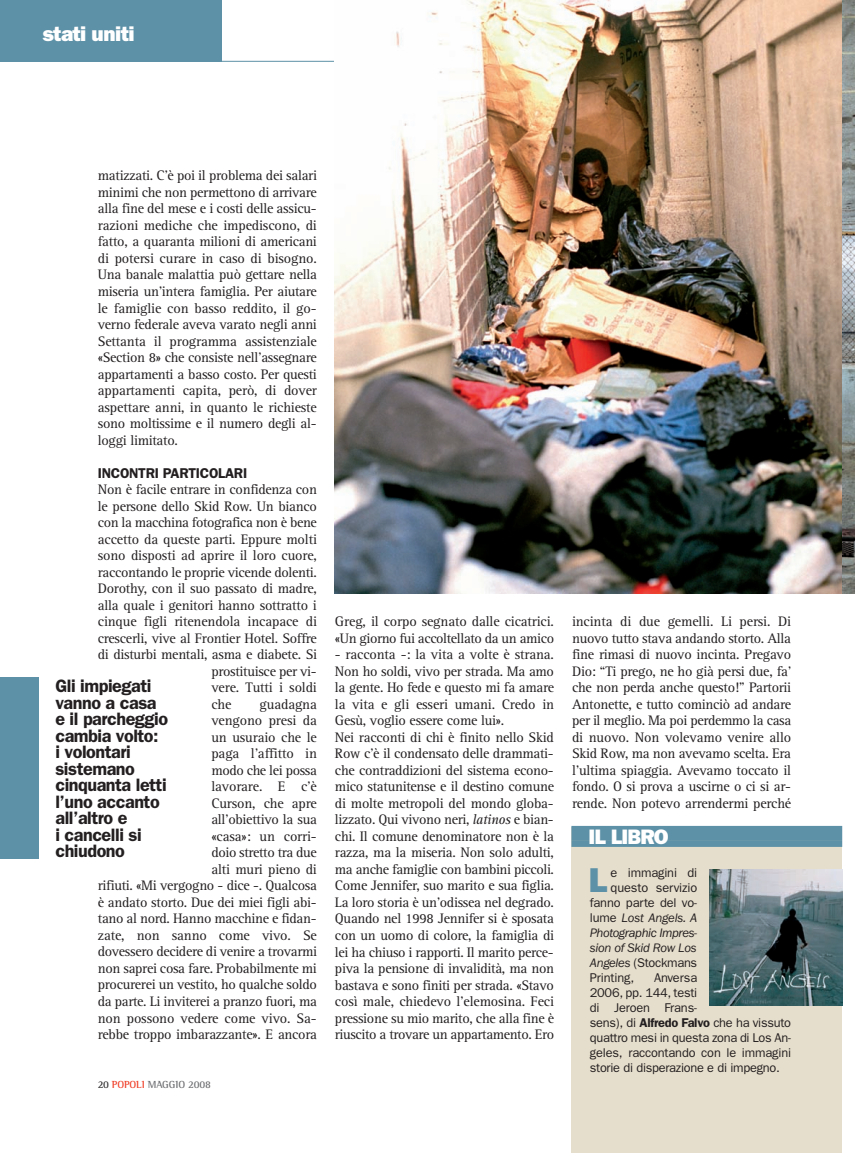
<style>
.page{position:relative;width:855px;height:1153px;background:#fff}
.page>*{position:absolute;margin:0;border:0;box-sizing:border-box;transform-origin:0 0}
.t1{font:800 34.65px "Franklin Gothic";color:#5d91a7}
.t2{font:800 21px "Franklin Gothic";letter-spacing:-.03em;color:#fff}
.t3{font:600 18px/16.5px "Franklin Gothic";letter-spacing:-.025em;color:#231f20}
.t4{font:14.25px/16.5px "Rotis Serif";letter-spacing:-.02em;color:#231f20;text-align:justify}
.t5{font:600 14.25px "Franklin Gothic";letter-spacing:-.02em;color:#231f20}
.t6{font:12.75px/15px "Franklin Gothic";letter-spacing:-.02em;color:#231f20}
.t7{font:italic 12.75px "Franklin Gothic";letter-spacing:-.03em;color:#231f20}
.t8{font:italic 12.75px "Franklin Gothic";letter-spacing:-.01em;color:#231f20}
.t9{font:700 10.5px "Rotis Semi Serif";letter-spacing:-.015em;color:#6c6d70}
.s1{color:#312f30}
.s2{color:#ef3c25}
.s3{font-style:italic}
.s4{font-style:normal}
.s5{font-weight:600}
</style>
<div class="page">
<hr style="left:0;top:61px;width:855px;height:1px;background:#5d91a7">
<img style="left:842px;top:0;width:13px;height:593px">
<div style="left:0;top:0;width:221px;height:62px;background:#5d91a7"></div>
<img style="left:334px;top:0;width:508px;height:593px">
<div style="left:571px;top:827px;width:271px;height:325px;background:#e6decc"></div>
<div style="left:571px;top:825px;width:271px;height:15px;background:#5d91a7"></div>
<div style="left:571px;top:840px;width:271px;height:6px;background:#5d91a7"></div>
<img style="left:709px;top:869px;width:133px;height:136px">
<div style="left:0;top:677px;width:39px;height:181px;background:#5d91a7"></div>
<h2 class="t2" style="left:43px;top:27px;width:94px">stati uniti</h2>
<p class="t4" style="left:98px;top:169px;width:221px">matizzati. C’è poi il problema dei salari minimi che non permettono di arrivare alla fine del mese e i costi delle assicu&shy;razioni mediche che impediscono, di fatto, a quaranta milioni di americani di potersi curare in caso di bisogno.<br>Una banale malattia può gettare nella miseria un’intera famiglia. Per aiutare le famiglie con basso reddito, il go&shy;verno federale aveva varato negli anni Settanta il programma assistenziale «Section 8» che consiste nell’assegnare appartamenti a basso costo. Per questi appartamenti capita, però, di dover aspettare anni, in quanto le richieste sono moltissime e il numero degli al&shy;loggi limitato.</p>
<p class="t5" style="left:98px;top:468px;width:151px">INCONTRI PARTICOLARI</p>
<p class="t4" style="left:98px;top:482px;width:221px">Non è facile entrare in confidenza con</p>
<p class="t4" style="left:98px;top:499px;width:221px">le persone dello Skid Row. Un bianco</p>
<p class="t4" style="left:98px;top:515px;width:220px">con la macchina fotografica non è bene</p>
<p class="t4" style="left:98px;top:532px;width:221px">accetto da queste parti. Eppure molti</p>
<p class="t4" style="left:98px;top:548px;width:221px">sono disposti ad aprire il loro cuore,</p>
<p class="t4" style="left:98px;top:565px;width:221px">raccontando le proprie vicende dolenti.</p>
<p class="t4" style="left:98px;top:581px;width:221px">Dorothy, con il suo passato di madre,</p>
<p class="t4" style="left:98px;top:598px;width:221px">alla quale i genitori hanno sottratto i</p>
<p class="t4" style="left:98px;top:614px;width:221px">cinque figli ritenendola incapace di</p>
<p class="t4" style="left:98px;top:631px;width:220px">crescerli, vive al Frontier Hotel. Soffre</p>
<p class="t4" style="left:98px;top:647px;width:221px">di disturbi mentali, asma e diabete. Si</p>
<p class="t4" style="left:211px;top:664px;width:107px">prostituisce per vi-</p>
<p class="t4" style="left:211px;top:680px;width:107px">vere. Tutti i soldi</p>
<p class="t4" style="left:211px;top:697px;width:22px">che</p>
<p class="t3" style="left:55px;top:679px;width:114px">Gli impiegati vanno a casa e il parcheggio cambia volto:<br>i volontari sistemano cinquanta letti l’uno accanto all’altro e<br>i cancelli si chiudono</p>
<p class="t4" style="left:98px;top:697px;width:221px;text-align:right">guadagna<br>vengono presi da<br>un usuraio che le<br>paga l’affitto in<br>modo che lei possa<br>lavorare. E c’è<br>Curson, che apre<br>all’obiettivo la sua<br>«casa»: un corri-<br>doio stretto tra due<br>alti muri pieno di<br>rifiuti. «Mi vergogno - dice -. Qualcosa è andato storto. Due dei miei figli abi&shy;tano al nord. Hanno macchine e fidan&shy;zate, non sanno come vivo. Se dovessero decidere di venire a trovarmi non saprei cosa fare. Probabilmente mi procurerei un vestito, ho qualche soldo da parte. Li inviterei a pranzo fuori, ma non possono vedere come vivo. Sa&shy;rebbe troppo imbarazzante». E ancora</p>
<p class="t9" style="left:98px;top:1080px;width:115px"><span class="s1">20</span> <span class="s2">POPOLI</span> MAGGIO 2008</p>
<p class="t4" style="left:335px;top:614px;width:221px">Greg, il corpo segnato dalle cicatrici. «Un giorno fui accoltellato da un amico</p>
<p class="t4" style="left:335px;top:647px;width:221px;text-align:left">- racconta -: la vita a volte è strana.<br>Non ho soldi, vivo per strada. Ma amo la gente. Ho fede e questo mi fa amare la vita e gli esseri umani. Credo in Gesù, voglio essere come lui».<br>Nei racconti di chi è finito nello Skid Row c’è il condensato delle drammati&shy;che contraddizioni del sistema econo&shy;mico statunitense e il destino comune di molte metropoli del mondo globa&shy;lizzato. Qui vivono neri, <span class="s3">latinos</span> e bian&shy;chi. Il comune denominatore non è la razza, ma la miseria. Non solo adulti, ma anche famiglie con bambini piccoli.<br>Come Jennifer, suo marito e sua figlia.<br>La loro storia è un’odissea nel degrado.<br>Quando nel 1998 Jennifer si è sposata con un uomo di colore, la famiglia di lei ha chiuso i rapporti. Il marito perce&shy;piva la pensione di invalidità, ma non bastava e sono finiti per strada. «Stavo così male, chiedevo l’elemosina. Feci pressione su mio marito, che alla fine è riuscito a trovare un appartamento. Ero</p>
<p class="t4" style="left:572px;top:614px;width:221px">incinta di due gemelli. Li persi. Di nuovo tutto stava andando storto. Alla fine rimasi di nuovo incinta. Pregavo Dio: “Ti prego, ne ho già persi due, fa’ che non perda anche questo!” Partorii Antonette, e tutto cominciò ad andare per il meglio. Ma poi perdemmo la casa di nuovo. Non volevamo venire allo Skid Row, ma non avevamo scelta. Era l’ultima spiaggia. Avevamo toccato il fondo. O si prova a uscirne o ci si ar&shy;rende. Non potevo arrendermi perché</p>
<h2 class="t2" style="left:588px;top:829px;width:82px">IL LIBRO</h2>
<h1 class="t1" style="left:588px;top:867px;width:20px">L</h1>
<p class="t6" style="left:610px;top:865px;width:88px">e immagini di</p>
<p class="t6" style="left:610px;top:880px;width:88px">questo servizio</p>
<p class="t6" style="left:590px;top:895px;width:109px">fanno parte del vo-</p>
<p class="t8" style="left:590px;top:913px;width:109px"><span class="s4">lume</span> Lost Angels. A</p>
<p class="t7" style="left:590px;top:928px;width:109px">Photographic Impres-</p>
<p class="t7" style="left:590px;top:943px;width:108px">sion of Skid Row Los</p>
<p class="t6" style="left:590px;top:955px;width:109px"><span class="s3">Angeles</span> (Stockmans</p>
<p class="t6" style="left:590px;top:970px;width:46px">Printing,</p>
<p class="t6" style="left:590px;top:970px;width:203px;text-indent:64px">Anversa<br>2006, pp. 144, testi<br>di Jeroen Frans -<br>sens), di <span class="s5">Alfredo Falvo</span> che ha vissuto quattro mesi in questa zona di Los An&shy;geles, raccontando con le immagini storie di disperazione e di impegno.</p>
</div>
